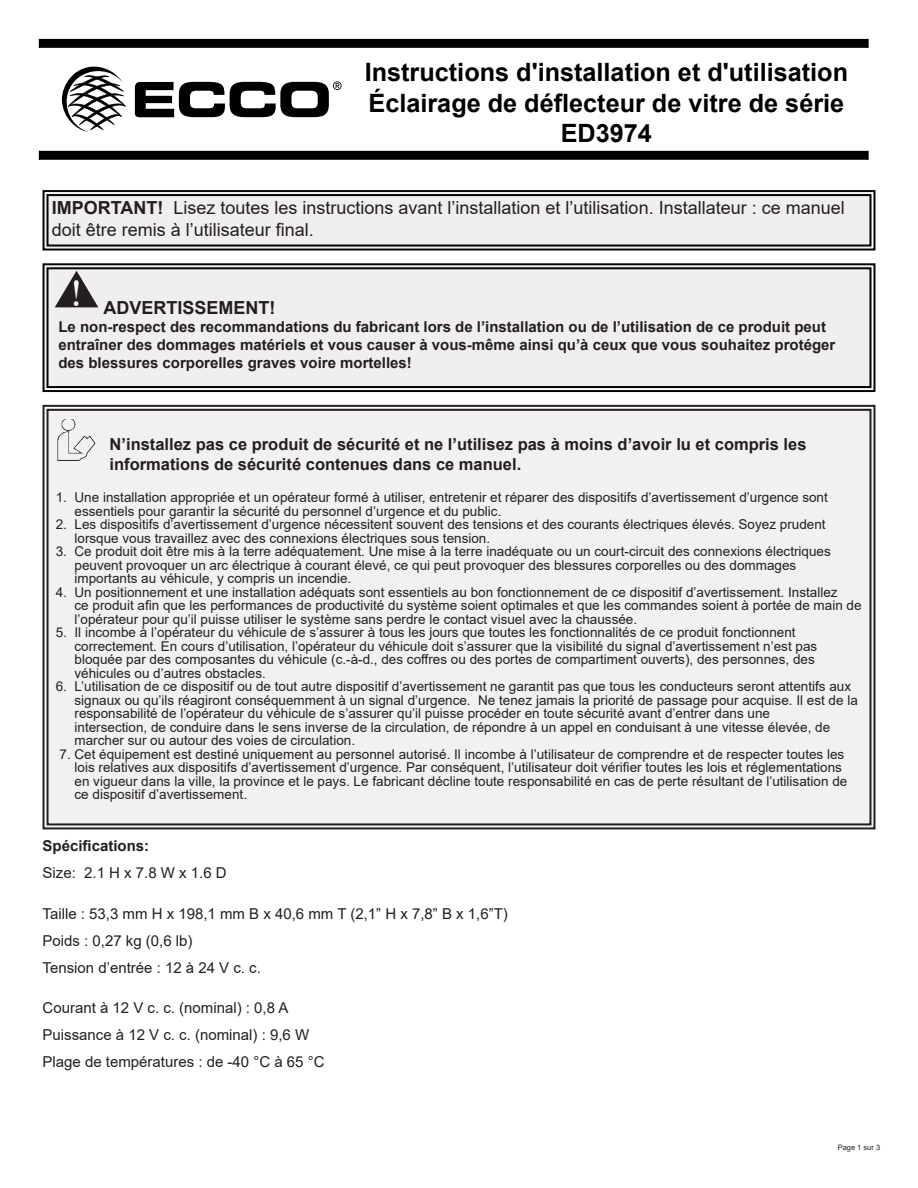
<style>
.page{position:relative;width:918px;height:1188px;background:#fff}
.page>*{position:absolute;margin:0;border:0;box-sizing:border-box;transform-origin:0 0}
.t1{font:38.25px "Bask Old Face";color:#fff}
.t2{font:700 25.2px/30.3px "Arial";color:#000;text-align:center}
.t3{font:18px/21.6px "Arial";color:#231f20}
.t4{font:700 18px "Arial";color:#231f20}
.t5{font:700 16.5px/19.8px "Arial";color:#231f20}
.t6{font:700 15px/18px "Arial";color:#231f20}
.t7{font:15px "Arial";color:#231f20}
.t8{font:13.5px "Arial";color:#231f20}
.t9{font:7.5px "Arial";color:#231f20}
.s1{font-weight:700}
</style>
<div class="page">
<div style="left:42px;top:404px;width:834px;height:426px;background:#f2f1f0"></div>
<div style="left:47px;top:409px;width:824px;height:416px;border:2px solid #231f20"></div>
<img style="left:53px;top:420px;width:45px;height:45px">
<div style="left:42px;top:263px;width:834px;height:129px;background:#f1efee"></div>
<div style="left:47px;top:267px;width:824px;height:121px;border:2px solid #040503"></div>
<svg style="left:55px;top:271px;width:43px;height:36px;background:#888585"></svg>
<svg style="left:42px;top:190px;width:834px;height:61px;background:#dedddc"></svg>
<div style="left:47px;top:194px;width:824px;height:53px;border:2px solid #040503"></div>
<div style="left:39px;top:151px;width:829px;height:8px;background:#000"></div>
<div style="left:39px;top:39px;width:829px;height:8px;background:#000"></div>
<svg style="left:61px;top:66px;width:65px;height:66px"></svg>
<svg style="left:135px;top:81px;width:207px;height:37px"></svg>
<p class="t2" style="left:365px;top:58px;width:485px">Instructions d'installation et d'utilisation<br>Éclairage de déflecteur de vitre de série<br>ED3974</p>
<p class="t3" style="left:52px;top:197px;width:794px"><span class="s1">IMPORTANT!</span> Lisez toutes les instructions avant l’installation et l’utilisation. Installateur : ce manuel doit être remis à l’utilisateur final.</p>
<p class="t1" style="left:71px;top:272px;width:11px">!</p>
<p class="t4" style="left:103px;top:295px;width:174px">ADVERTISSEMENT!</p>
<p class="t6" style="left:58px;top:318px;width:778px">Le non-respect des recommandations du fabricant lors de l’installation ou de l’utilisation de ce produit peut entraîner des dommages matériels et vous causer à vous-même ainsi qu’à ceux que vous souhaitez protéger des blessures corporelles graves voire mortelles!</p>
<p class="t5" style="left:110px;top:434px;width:698px">N’installez pas ce produit de sécurité et ne l’utilisez pas à moins d’avoir lu et compris les informations de sécurité contenues dans ce manuel.</p>
<p class="t8" style="left:56px;top:488px;width:774px">1. Une installation appropriée et un opérateur formé à utiliser, entretenir et réparer des dispositifs d’avertissement d’urgence sont</p>
<p class="t8" style="left:75px;top:502px;width:428px">essentiels pour garantir la sécurité du personnel d’urgence et du public.</p>
<p class="t8" style="left:56px;top:515px;width:771px">2. Les dispositifs d’avertissement d’urgence nécessitent souvent des tensions et des courants électriques élevés. Soyez prudent</p>
<p class="t8" style="left:75px;top:529px;width:417px">lorsque vous travaillez avec des connexions électriques sous tension.</p>
<p class="t8" style="left:56px;top:542px;width:777px">3. Ce produit doit être mis à la terre adéquatement. Une mise à la terre inadéquate ou un court-circuit des connexions électriques</p>
<p class="t8" style="left:75px;top:556px;width:723px">peuvent provoquer un arc électrique à courant élevé, ce qui peut provoquer des blessures corporelles ou des dommages</p>
<p class="t8" style="left:75px;top:569px;width:278px">importants au véhicule, y compris un incendie.</p>
<p class="t8" style="left:56px;top:583px;width:783px">4. Un positionnement et une installation adéquats sont essentiels au bon fonctionnement de ce dispositif d’avertissement. Installez</p>
<p class="t8" style="left:75px;top:596px;width:789px">ce produit afin que les performances de productivité du système soient optimales et que les commandes soient à portée de main de</p>
<p class="t8" style="left:75px;top:610px;width:564px">l’opérateur pour qu’il puisse utiliser le système sans perdre le contact visuel avec la chaussée.</p>
<p class="t8" style="left:56px;top:623px;width:741px">5. Il incombe à l’opérateur du véhicule de s’assurer à tous les jours que toutes les fonctionnalités de ce produit fonctionnent</p>
<p class="t8" style="left:75px;top:637px;width:744px">correctement. En cours d’utilisation, l’opérateur du véhicule doit s’assurer que la visibilité du signal d’avertissement n’est pas</p>
<p class="t8" style="left:75px;top:650px;width:742px">bloquée par des composantes du véhicule (c.-à-d., des coffres ou des portes de compartiment ouverts), des personnes, des</p>
<p class="t8" style="left:75px;top:664px;width:193px">véhicules ou d’autres obstacles.</p>
<p class="t8" style="left:56px;top:677px;width:797px">6. L’utilisation de ce dispositif ou de tout autre dispositif d’avertissement ne garantit pas que tous les conducteurs seront attentifs aux</p>
<p class="t8" style="left:75px;top:691px;width:785px">signaux ou qu’ils réagiront conséquemment à un signal d’urgence. Ne tenez jamais la priorité de passage pour acquise. Il est de la</p>
<p class="t8" style="left:75px;top:704px;width:697px">responsabilité de l’opérateur du véhicule de s’assurer qu’il puisse procéder en toute sécurité avant d’entrer dans une</p>
<p class="t8" style="left:75px;top:718px;width:757px">intersection, de conduire dans le sens inverse de la circulation, de répondre à un appel en conduisant à une vitesse élevée, de</p>
<p class="t8" style="left:75px;top:731px;width:282px">marcher sur ou autour des voies de circulation.</p>
<p class="t8" style="left:60px;top:745px;width:786px">7. Cet équipement est destiné uniquement au personnel autorisé. Il incombe à l’utilisateur de comprendre et de respecter toutes les</p>
<p class="t8" style="left:75px;top:758px;width:769px">lois relatives aux dispositifs d’avertissement d’urgence. Par conséquent, l’utilisateur doit vérifier toutes les lois et réglementations</p>
<p class="t8" style="left:75px;top:772px;width:774px">en vigueur dans la ville, la province et le pays. Le fabricant décline toute responsabilité en cas de perte résultant de l’utilisation de</p>
<p class="t8" style="left:75px;top:785px;width:174px">ce dispositif d’avertissement.</p>
<p class="t6" style="left:43px;top:837px;width:108px">Spécifications:</p>
<p class="t7" style="left:43px;top:863px;width:186px">Size: 2.1 H x 7.8 W x 1.6 D</p>
<p class="t7" style="left:43px;top:903px;width:467px">Taille : 53,3 mm H x 198,1 mm B x 40,6 mm T (2,1” H x 7,8” B x 1,6”T)</p>
<p class="t7" style="left:43px;top:930px;width:152px">Poids : 0,27 kg (0,6 lb)</p>
<p class="t7" style="left:43px;top:957px;width:220px">Tension d’entrée : 12 à 24 V c. c.</p>
<p class="t7" style="left:43px;top:998px;width:247px">Courant à 12 V c. c. (nominal) : 0,8 A</p>
<p class="t7" style="left:43px;top:1025px;width:268px">Puissance à 12 V c. c. (nominal) : 9,6 W</p>
<p class="t7" style="left:43px;top:1052px;width:284px">Plage de températures : de -40 °C à 65 °C</p>
<p class="t9" style="left:838px;top:1142px;width:44px">Page 1 sur 3</p>
</div>
